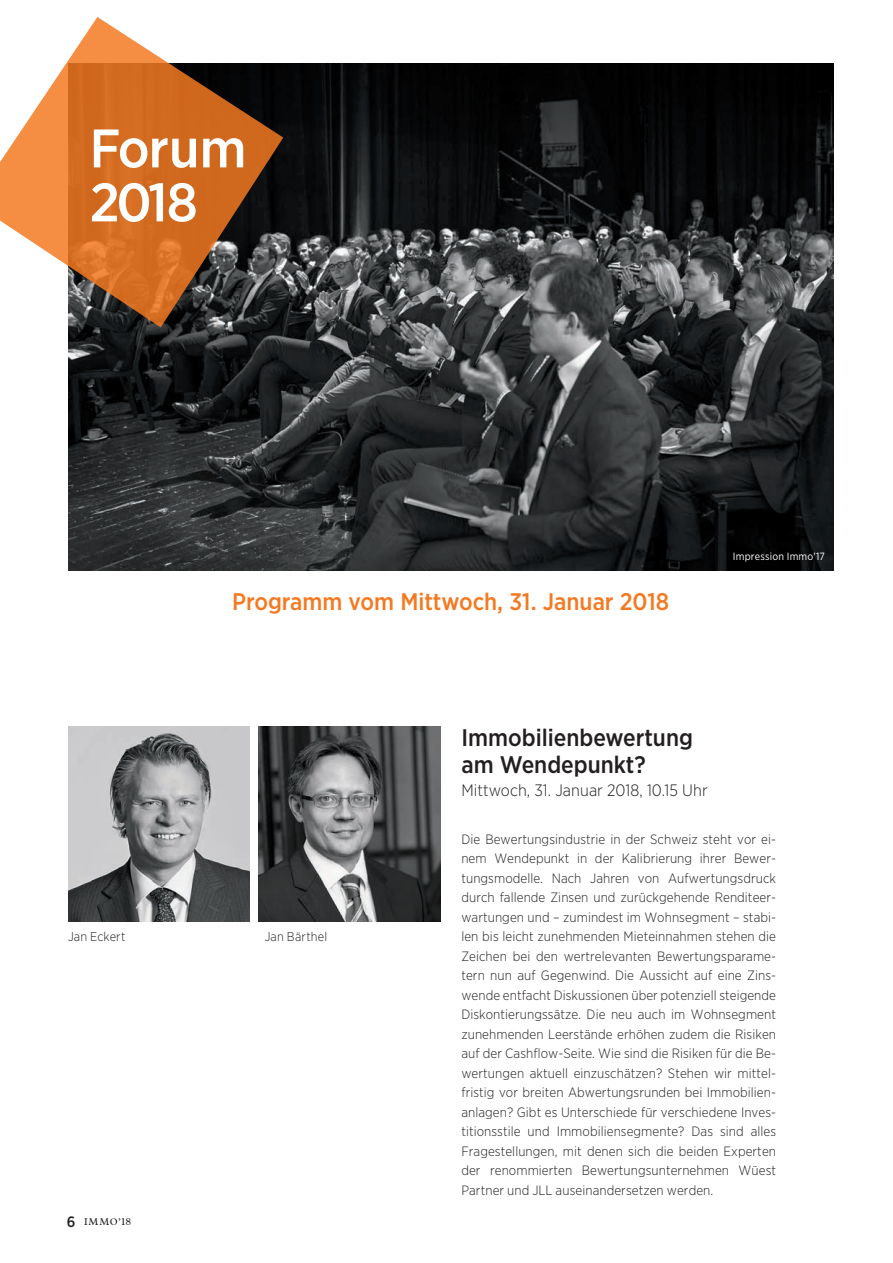
<style>
.page{position:relative;width:893px;height:1263px;background:#fff}
.page>*{position:absolute;margin:0;border:0;box-sizing:border-box;transform-origin:0 0}
.t1{font:500 54.15px/54px "Gotham Narrow";letter-spacing:-.02em;color:#fff;scale:1.04 1}
.t2{font:500 24px "Gotham Narrow";color:#f47921}
.t3{font:500 24px/27px "Gotham Narrow";color:#231f20}
.t4{font:300 16.5px "Gotham Narrow";letter-spacing:.005em;color:#231f20}
._15_Lauftext{font:300 13.5px/19.5px "Gotham Narrow";letter-spacing:.005em;color:#231f20;text-align:justify}
.t5{font:300 12.75px "Gotham Narrow";letter-spacing:.015em;color:#231f20}
.t6{font:10.5px "Gotham Narrow";letter-spacing:.02em;color:#fff}
.t7{font:9.75px "Plantin";color:#231f20}
.s1{font-family:"Gotham Narrow";font-weight:500;font-size:15px}
.s2{font-size:10.5px}
</style>
<div class="page">
<img style="left:68px;top:64px;width:765px;height:507px">
<svg style="left:0;top:17px;width:283px;height:310px"></svg>
<img style="left:258px;top:727px;width:182px;height:195px">
<img style="left:68px;top:727px;width:182px;height:195px">
<p class="t1" style="left:90px;top:121px;width:153px">Forum<br>2018</p>
<p class="t2" style="left:232px;top:586px;width:438px">Programm vom Mittwoch, 31. Januar 2018</p>
<p class="t6" style="left:733px;top:549px;width:94px">Impression Immo'17</p>
<p class="t5" style="left:68px;top:929px;width:59px">Jan Eckert</p>
<p class="t5" style="left:265px;top:929px;width:64px">Jan Bärthel</p>
<p class="t7" style="left:67px;top:1216px;width:66px"><span class="s1">6</span> IMMO’<span class="s2">18</span></p>
<p class="t3" style="left:461px;top:724px;width:233px">Immobilienbewertung am Wendepunkt?</p>
<p class="t4" style="left:461px;top:780px;width:248px">Mittwoch, 31. Januar 2018, 10.15 Uhr</p>
<p class="_15_Lauftext" style="left:461px;top:829px;width:316px">Die Bewertungsindustrie in der Schweiz steht vor ei&shy;nem Wendepunkt in der Kalibrierung ihrer Bewer&shy;tungsmodelle. Nach Jahren von Aufwertungsdruck durch fallende Zinsen und zurückgehende Renditeer&shy;wartungen und – zumindest im Wohnsegment – stabi&shy;len bis leicht zunehmenden Mieteinnahmen stehen die Zeichen bei den wertrelevanten Bewertungsparame&shy;tern nun auf Gegenwind. Die Aussicht auf eine Zins&shy;wende entfacht Diskussionen über potenziell steigende Diskontierungssätze. Die neu auch im Wohnsegment zunehmenden Leerstände erhöhen zudem die Risiken auf der Cashflow-Seite. Wie sind die Risiken für die Be&shy;wertungen aktuell einzuschätzen? Stehen wir mittel&shy;fristig vor breiten Abwertungsrunden bei Immobilien&shy;anlagen? Gibt es Unterschiede für verschiedene Inves&shy;titionsstile und Immobiliensegmente? Das sind alles Fragestellungen, mit denen sich die beiden Experten der renommierten Bewertungsunternehmen Wüest Partner und JLL auseinandersetzen werden.</p>
</div>
